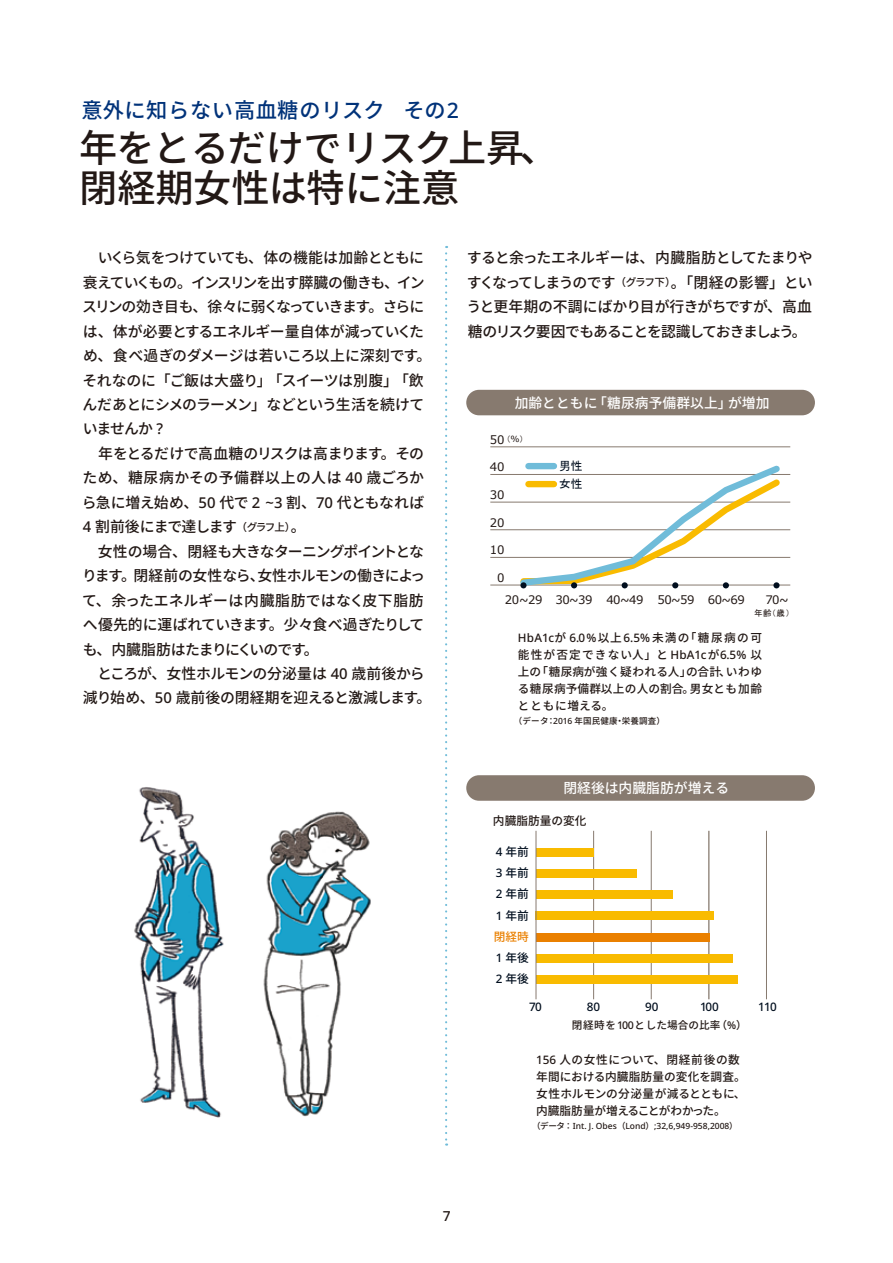
<style>
.page{position:relative;width:893px;height:1263px;background:#fff}
.page>*{position:absolute;margin:0;border:0;box-sizing:border-box;transform-origin:0 0}
.t1{font:500 38.25px/40.3px "Noto Sans CJ Kjp";letter-spacing:-.02em;color:#221815}
.t2{font:500 21.3px "Noto Sans CJ Kjp";letter-spacing:.01em;color:#003279}
.t3{font:500 14.85px/24.5px "Noto Sans CJ Kjp";letter-spacing:-.045em;color:#221815}
.t4{font:500 13.8px "Noto Sans CJ Kjp";color:#fff}
.t5{font:500 13.8px "Apis";color:#221815}
.t6{font:500 11.7px/17px "Noto Sans CJ Kjp";color:#221815;text-align:justify}
.t7{font:11.7px "Verdana";letter-spacing:-.04em;color:#221815}
.t8{font:500 11.7px "Apis";letter-spacing:.02em;color:#221815}
.t9{font:500 11.7px/21.3px "Noto Sans CJ Kjp";color:#000e1e;text-align:justify}
.t10{font:500 11.7px "Apis";letter-spacing:-.04em;color:#000e1e}
.t11{font:11.7px/17.9px "MS P Gothic";color:#000e1e}
.t12{font:500 10.65px "Noto Sans CJ Kjp";color:#221815}
.t13{font:500 8.55px "Apis";color:#221815}
.t14{font:500 8.55px "Noto Sans CJ Kjp";letter-spacing:.02em;color:#221815}
.t15{font:8.55px "MS P Gothic";color:#221815}
.s1{font-family:"Apis"}
.s2{font-size:10.65px}
.s3{font-family:"Verdana"}
.s4{font-family:"Noto Sans CJ Kjp"}
.s5{color:#ea8000}
</style>
<div class="page">
<div style="left:466px;top:390px;width:349px;height:25px;background:#877a6f;border-radius:13px"></div>
<div style="left:466px;top:775px;width:349px;height:26px;background:#877a6f;border-radius:13px"></div>
<img style="left:134px;top:787px;width:237px;height:331px">
<svg style="left:445px;top:246px;width:2px;height:899px"></svg>
<hr style="left:593px;top:831px;width:1px;height:168px;background:#877a6f">
<hr style="left:651px;top:831px;width:1px;height:168px;background:#877a6f">
<hr style="left:708px;top:831px;width:1px;height:168px;background:#877a6f">
<hr style="left:766px;top:831px;width:1px;height:168px;background:#877a6f">
<div style="left:536px;top:975px;width:202px;height:9px;background:#f9bb00"></div>
<div style="left:536px;top:954px;width:197px;height:9px;background:#f9bb00"></div>
<div style="left:536px;top:933px;width:173px;height:8px;background:#ea8000"></div>
<div style="left:536px;top:912px;width:178px;height:8px;background:#f9bb00"></div>
<div style="left:536px;top:890px;width:136px;height:9px;background:#f9bb00"></div>
<div style="left:536px;top:869px;width:101px;height:9px;background:#f9bb00"></div>
<div style="left:536px;top:848px;width:57px;height:8px;background:#f9bb00"></div>
<hr style="left:536px;top:831px;width:1px;height:168px;background:#877a6f">
<hr style="left:490px;top:446px;width:300px;height:1px;background:#877a6f">
<hr style="left:490px;top:474px;width:300px;height:1px;background:#877a6f">
<hr style="left:490px;top:502px;width:300px;height:1px;background:#877a6f">
<hr style="left:490px;top:529px;width:300px;height:1px;background:#877a6f">
<hr style="left:490px;top:557px;width:300px;height:1px;background:#877a6f">
<hr style="left:490px;top:585px;width:300px;height:1px;background:#877a6f">
<svg style="left:516px;top:462px;width:269px;height:127px"></svg>
<div style="left:528px;top:463px;width:26px;height:6px;background:#70bcd9"></div>
<div style="left:528px;top:481px;width:26px;height:6px;background:#f9bb00"></div>
<h2 class="t2" style="left:81px;top:98px;width:379px">意外に知らない高血糖のリスク　その<span class="s1">2</span></h2>
<h1 class="t1" style="left:79px;top:128px;width:481px">年をとるだけでリスク上昇、閉経期女性は特に注意</h1>
<p class="t3" style="left:82px;top:246px;width:351px">　いくら気をつけていても、体の機能は加齢とともに衰えていくもの。インスリンを出す膵臓の働きも、インスリンの効き目も、徐々に弱くなっていきます。さらには、体が必要とするエネルギー量自体が減っていくため、食べ過ぎのダメージは若いころ以上に深刻です。それなのに「ご飯は大盛り」「スイーツは別腹」「飲んだあとにシメのラーメン」などという生活を続けていませんか <span class="s1">?<br></span>　年をとるだけで高血糖のリスクは高まります。そのため、糖尿病かその予備群以上の人は <span class="s1">40</span> 歳ごろから急に増え始め、<span class="s1">50</span> 代で <span class="s1">2 ~3</span> 割、<span class="s1">70</span> 代ともなれば<br><span class="s1">4</span> 割前後にまで達します<span class="s2">（グラフ上）</span>。<br>　女性の場合、閉経も大きなターニングポイントとなります。閉経前の女性なら、女性ホルモンの働きによって、余ったエネルギーは内臓脂肪ではなく皮下脂肪へ優先的に運ばれていきます。少々食べ過ぎたりしても、内臓脂肪はたまりにくいのです。<br>　ところが、女性ホルモンの分泌量は <span class="s1">40</span> 歳前後から減り始め、<span class="s1">50</span> 歳前後の閉経期を迎えると激減します。</p>
<p class="t3" style="left:467px;top:246px;width:348px;text-align:justify">すると余ったエネルギーは、内臓脂肪としてたまりやすくなってしまうのです<span class="s2">（グラフ下）</span>。「閉経の影響」というと更年期の不調にばかり目が行きがちですが、高血糖のリスク要因でもあることを認識しておきましょう。</p>
<p class="t4" style="left:515px;top:395px;width:256px">加齢とともに「糖尿病予備群以上」が増加</p>
<p class="t7" style="left:490px;top:432px;width:16px">50</p>
<p class="t7" style="left:490px;top:460px;width:16px">40</p>
<p class="t7" style="left:490px;top:487px;width:16px">30</p>
<p class="t7" style="left:490px;top:515px;width:16px">20</p>
<p class="t7" style="left:490px;top:543px;width:16px">10</p>
<p class="t7" style="left:497px;top:570px;width:9px">0</p>
<p class="t15" style="left:506px;top:435px;width:19px">（<span class="s3">%</span>）</p>
<p class="t7" style="left:505px;top:593px;width:39px">20~29</p>
<p class="t11" style="left:559px;top:457px;width:25px">男性女性</p>
<p class="t7" style="left:555px;top:593px;width:191px">30~39 40~49 50~59 60~69</p>
<p class="t7" style="left:765px;top:593px;width:25px">70~</p>
<p class="t15" style="left:754px;top:608px;width:37px">年齢（歳）</p>
<p class="t8" style="left:518px;top:630px;width:246px">HbA1c<span class="s4">が</span> 6.0%<span class="s4">以上</span>6.5% <span class="s4">未満の「糖尿病の可</span></p>
<p class="t6" style="left:518px;top:646px;width:246px">能性が否定できない人」と<span class="s1">HbA1c</span>が<span class="s1">6.5%</span> 以上の「糖尿病が強く疑われる人」の合計、いわゆる糖尿病予備群以上の人の割合。男女とも加齢とともに増える。</p>
<p class="t14" style="left:514px;top:716px;width:153px">（データ：<span class="s1">2016</span> 年国民健康・栄養調査）</p>
<p class="t4" style="left:563px;top:780px;width:167px">閉経後は内臓脂肪が増える</p>
<p class="t6" style="left:493px;top:813px;width:95px">内臓脂肪量の変化</p>
<p class="t9" style="left:494px;top:841px;width:37px"><span class="s1">4</span> 年前<span class="s1">3</span> 年前<span class="s1">2</span> 年前<span class="s1">1</span> 年前<span class="s5">閉経時</span><span class="s1">1</span> 年後<span class="s1">2</span> 年後</p>
<p class="t10" style="left:529px;top:999px;width:14px">70</p>
<p class="t10" style="left:587px;top:999px;width:15px">80</p>
<p class="t10" style="left:645px;top:999px;width:15px">90</p>
<p class="t10" style="left:700px;top:999px;width:20px">100</p>
<p class="t10" style="left:758px;top:999px;width:20px">110</p>
<p class="t12" style="left:572px;top:1019px;width:177px">閉経時を<span class="s1">100</span>とした場合の比率（<span class="s1">%</span>）</p>
<p class="t6" style="left:536px;top:1052px;width:211px;text-align:left"><span class="s1">156</span> 人の女性について、閉経前後の数年間における内臓脂肪量の変化を調査。女性ホルモンの分泌量が減るとともに、内臓脂肪量が増えることがわかった。</p>
<p class="t13" style="left:532px;top:1120px;width:207px"><span class="s4">（データ：</span>Int. J. Obes<span class="s4">（</span>Lond<span class="s4">）</span>;32,6,949-958,2008<span class="s4">）</span></p>
<p class="t5" style="left:443px;top:1206px;width:9px">7</p>
</div>
